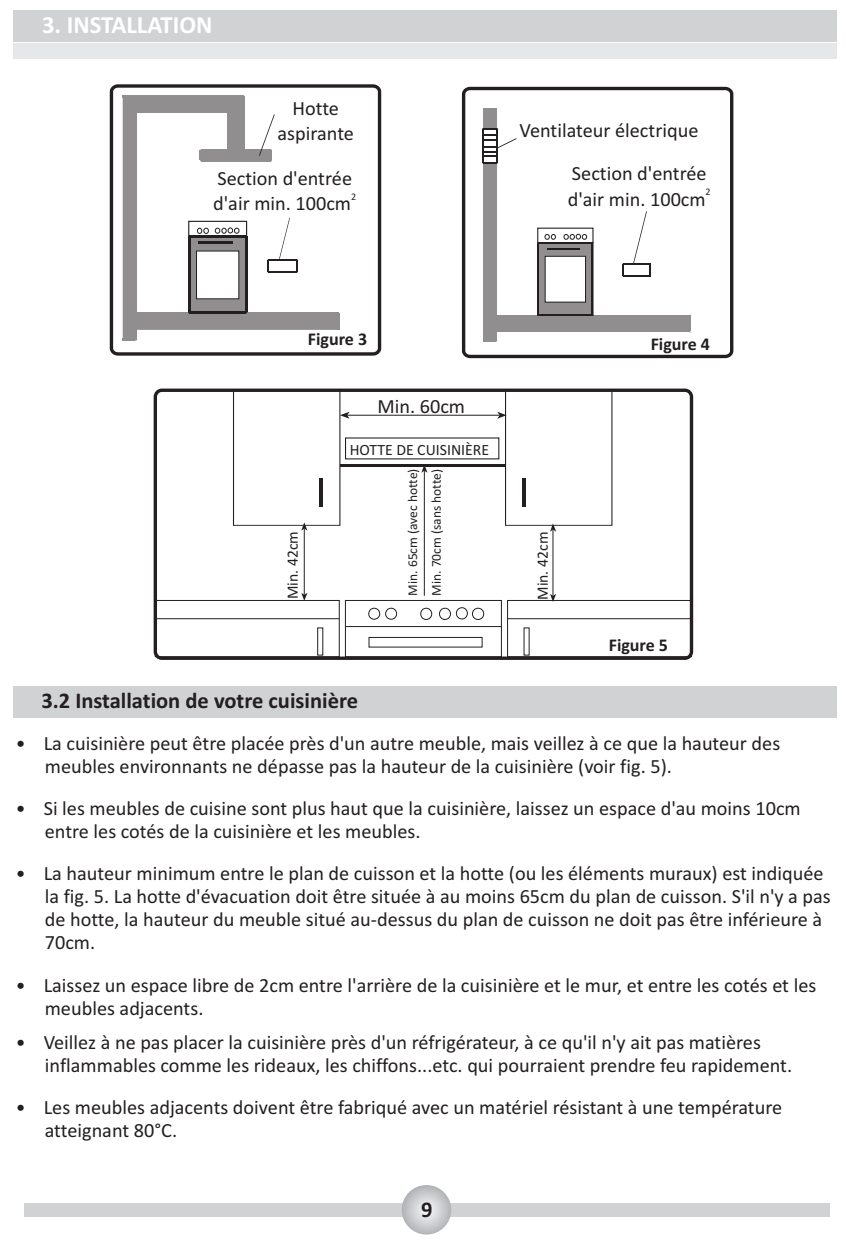
<style>
.page{position:relative;width:846px;height:1240px;background:#fff}
.page>*{position:absolute;margin:0;border:0;box-sizing:border-box;transform-origin:0 0}
.t1{font:700 24.75px "Calibri";color:#fff}
.t2{font:700 22.5px "Calibri";color:#231f20}
.t3{font:20.25px/22.9px "Calibri";color:#231f20}
.t4{font:700 18px "Calibri";color:#231f20}
.t5{font:15.75px "Calibri";color:#231f20}
.t6{font:13.5px "Calibri";color:#231f20}
.t7{font:10.12px "Calibri";color:#231f20}
.s1{font-size:19.8px}
</style>
<div class="page">
<div style="left:13px;top:10px;width:823px;height:32px;background:#d1d2d4"></div>
<div style="left:13px;top:686px;width:824px;height:32px;background:#d1d2d4"></div>
<div style="left:14px;top:43px;width:823px;height:16px;background:#e6e7e9"></div>
<div style="left:24px;top:1202px;width:804px;height:14px;background:#d1d2d4"></div>
<svg style="left:401px;top:1185px;width:50px;height:49px"></svg>
<svg style="left:110px;top:84px;width:271px;height:272px"></svg>
<svg style="left:462px;top:87px;width:271px;height:271px"></svg>
<div style="left:233px;top:390px;width:107px;height:136px;border:1px solid #231f20"></div>
<div style="left:505px;top:389px;width:107px;height:137px;border:1px solid #231f20"></div>
<hr style="left:340px;top:464px;width:165px;height:2px;background:#231f20">
<hr style="left:522px;top:478px;width:3px;height:28px;background:#231f20">
<hr style="left:319px;top:478px;width:3px;height:28px;background:#231f20">
<hr style="left:304px;top:528px;width:1px;height:67px;background:#231f20">
<svg style="left:301px;top:522px;width:6px;height:9px"></svg>
<svg style="left:301px;top:593px;width:6px;height:7px"></svg>
<hr style="left:424px;top:471px;width:1px;height:125px;background:#231f20">
<svg style="left:421px;top:466px;width:6px;height:7px"></svg>
<hr style="left:347px;top:415px;width:152px;height:1px;background:#231f20">
<svg style="left:497px;top:412px;width:9px;height:7px"></svg>
<svg style="left:340px;top:412px;width:9px;height:7px"></svg>
<hr style="left:552px;top:529px;width:1px;height:67px;background:#231f20">
<svg style="left:550px;top:523px;width:6px;height:9px"></svg>
<svg style="left:550px;top:594px;width:6px;height:6px"></svg>
<div style="left:368px;top:608px;width:12px;height:11px;border:1px solid #231f20;border-radius:50%"></div>
<div style="left:385px;top:608px;width:12px;height:11px;border:1px solid #231f20;border-radius:50%"></div>
<div style="left:420px;top:608px;width:12px;height:12px;border:1px solid #231f20;border-radius:50%"></div>
<div style="left:439px;top:608px;width:11px;height:12px;border:1px solid #231f20;border-radius:50%"></div>
<div style="left:456px;top:607px;width:11px;height:12px;border:1px solid #231f20;border-radius:50%"></div>
<div style="left:472px;top:608px;width:12px;height:12px;border:1px solid #231f20;border-radius:50%"></div>
<div style="left:345px;top:600px;width:156px;height:57px;border:1px solid #231f20"></div>
<div style="left:507px;top:600px;width:184px;height:57px;border:1px solid #231f20"></div>
<div style="left:155px;top:600px;width:184px;height:57px;border:1px solid #231f20"></div>
<div style="left:368px;top:637px;width:114px;height:10px;border:1px solid #231f20"></div>
<hr style="left:345px;top:626px;width:156px;height:1px;background:#231f20">
<hr style="left:507px;top:618px;width:184px;height:1px;background:#231f20">
<hr style="left:155px;top:618px;width:184px;height:1px;background:#231f20">
<div style="left:317px;top:627px;width:6px;height:28px;border:1px solid #231f20"></div>
<div style="left:154px;top:388px;width:539px;height:272px;border:3px solid #231f20;border-radius:7px"></div>
<p class="t1" style="left:42px;top:15px;width:172px">3. INSTALLATION</p>
<p class="t3" style="left:277px;top:97px;width:78px;line-height:24.8px;text-align:center">Hotte aspirante</p>
<p class="t3" style="left:217px;top:169px;width:136px">Section d'entrée</p>
<p class="t7" style="left:351px;top:193px;width:7px">2</p>
<p class="t3" style="left:213px;top:194px;width:139px">d'air min. 100cm</p>
<p class="t3" style="left:571px;top:110px;width:136px;line-height:43.6px;text-indent:-52px">Ventilateur électrique<br>Section d'entrée</p>
<p class="t7" style="left:705px;top:188px;width:7px">2</p>
<p class="t3" style="left:567px;top:189px;width:139px">d'air min. 100cm</p>
<p class="t4" style="left:308px;top:332px;width:61px">Figure 3</p>
<p class="t4" style="left:650px;top:336px;width:61px">Figure 4</p>
<p class="t5" style="left:286px;top:599px;width:70px;rotate:-90deg">Min. 42cm</p>
<p class="t3" style="left:377px;top:396px;width:89px">Min. 60cm</p>
<p class="t5" style="left:349px;top:443px;width:141px">HOTTE DE CUISINIÈRE</p>
<p class="t6" style="left:407px;top:595px;width:128px;rotate:-90deg">Min. 65cm (avec hotte)</p>
<p class="t6" style="left:430px;top:595px;width:128px;rotate:-90deg">Min. 70cm (sans hotte)</p>
<p class="t5" style="left:536px;top:600px;width:70px;rotate:-90deg">Min. 42cm</p>
<p class="t4" style="left:608px;top:638px;width:61px">Figure 5</p>
<p class="t2" style="left:41px;top:691px;width:318px">3.2 Installation de votre cuisinière</p>
<p class="t3" style="left:45px;top:734px;width:736px;text-indent:-29px"><span class="s1">•</span> La cuisinière peut être placée près d'un autre meuble, mais veillez à ce que la hauteur des meubles environnants ne dépasse pas la hauteur de la cuisinière (voir fig. 5).</p>
<p class="t3" style="left:45px;top:799px;width:757px;text-indent:-29px"><span class="s1">•</span> Si les meubles de cuisine sont plus haut que la cuisinière, laissez un espace d'au moins 10cm entre les cotés de la cuisinière et les meubles.</p>
<p class="t3" style="left:45px;top:864px;width:787px;text-indent:-29px"><span class="s1">•</span> La hauteur minimum entre le plan de cuisson et la hotte (ou les éléments muraux) est indiquée la fig. 5. La hotte d'évacuation doit être située à au moins 65cm du plan de cuisson. S'il n'y a pas de hotte, la hauteur du meuble situé au-dessus du plan de cuisson ne doit pas être inférieure à 70cm.</p>
<p class="t3" style="left:45px;top:975px;width:772px;text-indent:-29px"><span class="s1">•</span> Laissez un espace libre de 2cm entre l'arrière de la cuisinière et le mur, et entre les cotés et les meubles adjacents.</p>
<p class="t3" style="left:45px;top:1032px;width:748px;text-indent:-29px"><span class="s1">•</span> Veillez à ne pas placer la cuisinière près d'un réfrigérateur, à ce qu'il n'y ait pas matières inflammables comme les rideaux, les chiffons...etc. qui pourraient prendre feu rapidement.</p>
<p class="t3" style="left:45px;top:1097px;width:738px;text-indent:-29px"><span class="s1">•</span> Les meubles adjacents doivent être fabriqué avec un matériel résistant à une température atteignant 80°C.</p>
<p class="t2" style="left:421px;top:1200px;width:13px">9</p>
</div>
